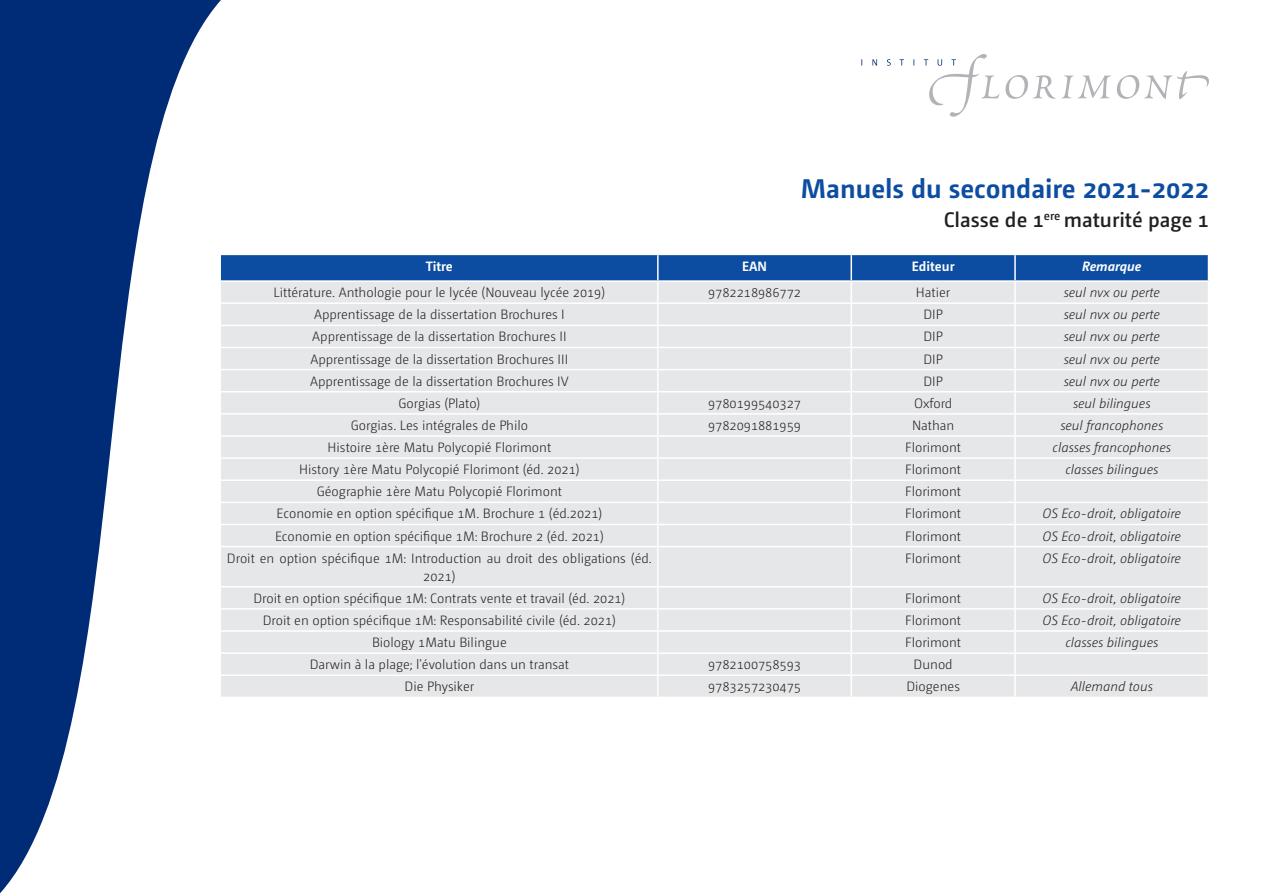
<style>
.page{position:relative;width:1263px;height:893px;background:#fff}
.page>*{position:absolute;margin:0;border:0;box-sizing:border-box;transform-origin:0 0}
.t1{font:700 27px "Camingo Dos Pro";color:#0d4da1}
.t2{font:600 21px "Camingo Dos Pro";color:#231f20}
.corps_de_texte_ok{font:300 13.5px/18px "Camingo Dos Pro";color:#231f20;text-align:center}
.corps_de_texte_ok-2{font:italic 300 13.5px "Camingo Dos Pro";color:#231f20}
.corps_de_texte_ok-3{font:700 13.5px "Camingo Dos Pro";color:#fff}
.corps_de_texte_ok-4{font:italic 700 13.5px "Camingo Dos Pro";color:#fff}
</style>
<div class="page">
<svg style="left:861px;top:54px;width:348px;height:63px"></svg>
<svg style="left:0;top:0;width:221px;height:893px"></svg>
<div style="left:221px;top:547px;width:987px;height:150px;background:#e6e7e9"></div>
<svg style="left:221px;top:255px;width:988px;height:291px;background:#d4dbe4"></svg>
<hr style="left:657px;top:547px;width:2px;height:39px;background:#fff">
<hr style="left:850px;top:547px;width:2px;height:39px;background:#fff">
<hr style="left:1014px;top:547px;width:2px;height:39px;background:#fff">
<hr style="left:221px;top:586px;width:437px;height:1px;background:#fff">
<hr style="left:658px;top:586px;width:193px;height:1px;background:#fff">
<hr style="left:657px;top:587px;width:2px;height:21px;background:#fff">
<hr style="left:851px;top:586px;width:164px;height:1px;background:#fff">
<hr style="left:850px;top:587px;width:2px;height:21px;background:#fff">
<hr style="left:1015px;top:586px;width:194px;height:1px;background:#fff">
<hr style="left:1014px;top:587px;width:2px;height:21px;background:#fff">
<hr style="left:221px;top:608px;width:437px;height:2px;background:#fff">
<hr style="left:658px;top:608px;width:193px;height:2px;background:#fff">
<hr style="left:657px;top:610px;width:2px;height:20px;background:#fff">
<hr style="left:851px;top:608px;width:164px;height:2px;background:#fff">
<hr style="left:850px;top:610px;width:2px;height:20px;background:#fff">
<hr style="left:1015px;top:608px;width:194px;height:2px;background:#fff">
<hr style="left:1014px;top:610px;width:2px;height:20px;background:#fff">
<hr style="left:221px;top:630px;width:437px;height:2px;background:#fff">
<hr style="left:658px;top:630px;width:193px;height:2px;background:#fff">
<hr style="left:657px;top:632px;width:2px;height:20px;background:#fff">
<hr style="left:851px;top:630px;width:164px;height:2px;background:#fff">
<hr style="left:850px;top:632px;width:2px;height:20px;background:#fff">
<hr style="left:1015px;top:630px;width:194px;height:2px;background:#fff">
<hr style="left:1014px;top:632px;width:2px;height:20px;background:#fff">
<hr style="left:221px;top:652px;width:437px;height:2px;background:#fff">
<hr style="left:658px;top:652px;width:193px;height:2px;background:#fff">
<hr style="left:657px;top:654px;width:2px;height:20px;background:#fff">
<hr style="left:851px;top:652px;width:164px;height:2px;background:#fff">
<hr style="left:850px;top:654px;width:2px;height:20px;background:#fff">
<hr style="left:1015px;top:652px;width:194px;height:2px;background:#fff">
<hr style="left:1014px;top:654px;width:2px;height:20px;background:#fff">
<hr style="left:221px;top:674px;width:437px;height:2px;background:#fff">
<hr style="left:658px;top:674px;width:193px;height:2px;background:#fff">
<hr style="left:657px;top:676px;width:2px;height:21px;background:#fff">
<hr style="left:851px;top:674px;width:164px;height:2px;background:#fff">
<hr style="left:850px;top:676px;width:2px;height:21px;background:#fff">
<hr style="left:1015px;top:674px;width:194px;height:2px;background:#fff">
<hr style="left:1014px;top:676px;width:2px;height:21px;background:#fff">
<h1 class="t1" style="left:801px;top:172px;width:410px">Manuels du secondaire 2021-2022</h1>
<p class="t2" style="left:944px;top:207px;width:267px">Classe de 1<sup>ere</sup> maturité page 1</p>
<p class="corps_de_texte_ok-3" style="left:426px;top:258px;width:29px">Titre</p>
<p class="corps_de_texte_ok-3" style="left:742px;top:258px;width:26px">EAN</p>
<p class="corps_de_texte_ok-3" style="left:912px;top:258px;width:44px">Editeur</p>
<p class="corps_de_texte_ok-4" style="left:1082px;top:258px;width:61px">Remarque</p>
<p class="corps_de_texte_ok" style="left:274px;top:284px;width:333px">Littérature. Anthologie pour le lycée (Nouveau lycée 2019)</p>
<p class="corps_de_texte_ok" style="left:708px;top:284px;width:95px">9782218986772</p>
<p class="corps_de_texte_ok" style="left:916px;top:284px;width:36px">Hatier</p>
<p class="corps_de_texte_ok-2" style="left:1064px;top:285px;width:98px">seul nvx ou perte</p>
<p class="corps_de_texte_ok" style="left:314px;top:306px;width:252px">Apprentissage de la dissertation Brochures I</p>
<p class="corps_de_texte_ok" style="left:923px;top:306px;width:21px">DIP</p>
<p class="corps_de_texte_ok-2" style="left:1064px;top:307px;width:98px">seul nvx ou perte</p>
<p class="corps_de_texte_ok" style="left:312px;top:328px;width:256px">Apprentissage de la dissertation Brochures II</p>
<p class="corps_de_texte_ok" style="left:923px;top:328px;width:21px">DIP</p>
<p class="corps_de_texte_ok-2" style="left:1064px;top:329px;width:98px">seul nvx ou perte</p>
<p class="corps_de_texte_ok" style="left:310px;top:350px;width:259px">Apprentissage de la dissertation Brochures III</p>
<p class="corps_de_texte_ok" style="left:923px;top:350px;width:21px">DIP</p>
<p class="corps_de_texte_ok-2" style="left:1064px;top:351px;width:98px">seul nvx ou perte</p>
<p class="corps_de_texte_ok" style="left:310px;top:372px;width:260px">Apprentissage de la dissertation Brochures IV</p>
<p class="corps_de_texte_ok" style="left:923px;top:372px;width:21px">DIP</p>
<p class="corps_de_texte_ok-2" style="left:1064px;top:373px;width:98px">seul nvx ou perte</p>
<p class="corps_de_texte_ok" style="left:398px;top:394px;width:84px">Gorgias (Plato)</p>
<p class="corps_de_texte_ok" style="left:708px;top:394px;width:95px">9780199540327</p>
<p class="corps_de_texte_ok" style="left:914px;top:394px;width:40px">Oxford</p>
<p class="corps_de_texte_ok-2" style="left:1073px;top:395px;width:79px">seul bilingues</p>
<p class="corps_de_texte_ok" style="left:351px;top:416px;width:179px">Gorgias. Les intégrales de Philo</p>
<p class="corps_de_texte_ok" style="left:708px;top:416px;width:95px">9782091881959</p>
<p class="corps_de_texte_ok" style="left:912px;top:416px;width:44px">Nathan</p>
<p class="corps_de_texte_ok-2" style="left:1060px;top:418px;width:104px">seul francophones</p>
<p class="corps_de_texte_ok" style="left:328px;top:438px;width:225px">Histoire 1ère Matu Polycopié Florimont</p>
<p class="corps_de_texte_ok" style="left:905px;top:438px;width:57px">Florimont</p>
<p class="corps_de_texte_ok-2" style="left:1053px;top:440px;width:120px">classes francophones</p>
<p class="corps_de_texte_ok" style="left:299px;top:461px;width:282px">History 1ère Matu Polycopié Florimont (éd. 2021)</p>
<p class="corps_de_texte_ok" style="left:905px;top:461px;width:57px">Florimont</p>
<p class="corps_de_texte_ok-2" style="left:1065px;top:462px;width:94px">classes bilingues</p>
<p class="corps_de_texte_ok" style="left:317px;top:483px;width:247px">Géographie 1ère Matu Polycopié Florimont</p>
<p class="corps_de_texte_ok" style="left:905px;top:483px;width:57px">Florimont</p>
<p class="corps_de_texte_ok" style="left:276px;top:505px;width:327px">Economie en option spécifique 1M. Brochure 1 (éd.2021)</p>
<p class="corps_de_texte_ok" style="left:905px;top:505px;width:57px">Florimont</p>
<p class="corps_de_texte_ok-2" style="left:1042px;top:506px;width:140px">OS Eco-droit, obligatoire</p>
<p class="corps_de_texte_ok" style="left:275px;top:527px;width:330px">Economie en option spécifique 1M: Brochure 2 (éd. 2021)</p>
<p class="corps_de_texte_ok" style="left:905px;top:527px;width:57px">Florimont</p>
<p class="corps_de_texte_ok-2" style="left:1042px;top:528px;width:140px">OS Eco-droit, obligatoire</p>
<p class="corps_de_texte_ok" style="left:227px;top:549px;width:426px">Droit en option spécifique 1M: Introduction au droit des obligations (éd.<br>2021)</p>
<p class="corps_de_texte_ok" style="left:905px;top:549px;width:57px">Florimont</p>
<p class="corps_de_texte_ok-2" style="left:1042px;top:550px;width:140px">OS Eco-droit, obligatoire</p>
<p class="corps_de_texte_ok" style="left:253px;top:589px;width:374px">Droit en option spécifique 1M: Contrats vente et travail (éd. 2021)</p>
<p class="corps_de_texte_ok" style="left:905px;top:589px;width:57px">Florimont</p>
<p class="corps_de_texte_ok-2" style="left:1042px;top:590px;width:140px">OS Eco-droit, obligatoire</p>
<p class="corps_de_texte_ok" style="left:263px;top:611px;width:355px">Droit en option spécifique 1M: Responsabilité civile (éd. 2021)</p>
<p class="corps_de_texte_ok" style="left:905px;top:611px;width:57px">Florimont</p>
<p class="corps_de_texte_ok-2" style="left:1042px;top:613px;width:140px">OS Eco-droit, obligatoire</p>
<p class="corps_de_texte_ok" style="left:372px;top:633px;width:136px">Biology 1Matu Bilingue</p>
<p class="corps_de_texte_ok" style="left:905px;top:633px;width:57px">Florimont</p>
<p class="corps_de_texte_ok-2" style="left:1065px;top:635px;width:94px">classes bilingues</p>
<p class="corps_de_texte_ok" style="left:310px;top:656px;width:261px">Darwin à la plage; l'évolution dans un transat</p>
<p class="corps_de_texte_ok" style="left:708px;top:656px;width:95px">9782100758593</p>
<p class="corps_de_texte_ok" style="left:914px;top:656px;width:41px">Dunod</p>
<p class="corps_de_texte_ok" style="left:405px;top:678px;width:71px">Die Physiker</p>
<p class="corps_de_texte_ok" style="left:708px;top:678px;width:95px">9783257230475</p>
<p class="corps_de_texte_ok" style="left:906px;top:678px;width:55px">Diogenes</p>
<p class="corps_de_texte_ok-2" style="left:1071px;top:679px;width:84px">Allemand tous</p>
</div>
